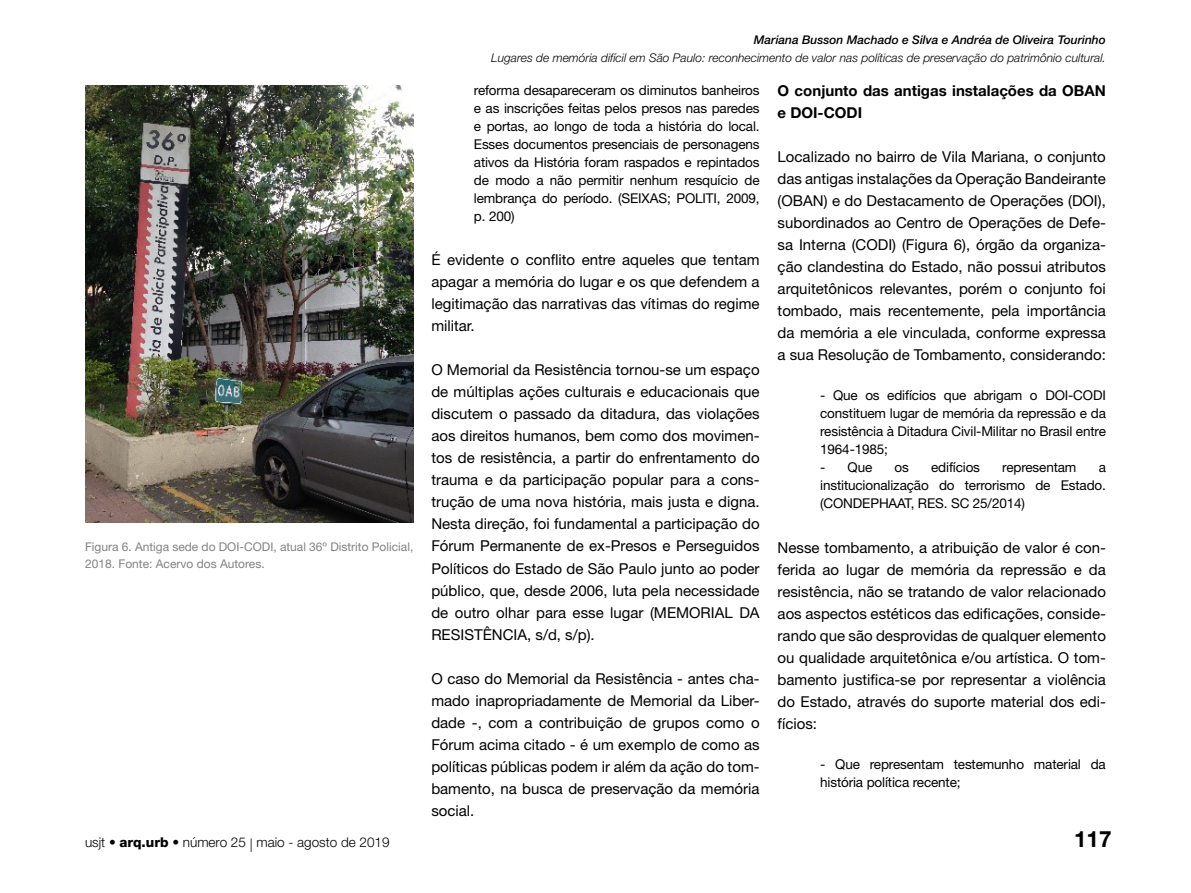
<style>
.page{position:relative;width:1191px;height:893px;background:#fff}
.page>*{position:absolute;margin:0;border:0;box-sizing:border-box;transform-origin:0 0}
.t1{font:700 22.5px "Helvetica Neue LT Std";color:#000}
.t2{font:15px/22px "Helvetica Neue LT Std";color:#000;text-align:justify}
.t3{font:700 15px/22px "Helvetica Neue LT Std";color:#000}
.t4{font:13.5px/18px "Helvetica Neue LT Std";letter-spacing:-.01em;color:#000;text-align:justify}
.t5{font:300 13.5px "Helvetica Neue LT Std";color:#000}
.t6{font:italic 300 12px "Helvetica Neue LT Std";color:#000}
.t7{font:12px/16.5px "Helvetica Neue LT Std";color:#808285}
.t8{font:italic 500 12px "Helvetica Neue LT Std";color:#000}
.s1{font-weight:800}
</style>
<div class="page">
<img style="left:85px;top:85px;width:328px;height:438px">
<p class="t7" style="left:85px;top:539px;width:330px">Figura 6. Antiga sede do DOI-CODI, atual 36º Distrito Policial,<br>2018. Fonte: Acervo dos Autores.</p>
<p class="t8" style="left:754px;top:33px;width:353px">Mariana Busson Machado e Silva e Andréa de Oliveira Tourinho</p>
<p class="t6" style="left:491px;top:51px;width:616px">Lugares de memória difícil em São Paulo: reconhecimento de valor nas políticas de preservação do patrimônio cultural.</p>
<p class="t4" style="left:474px;top:81px;width:287px">reforma desapareceram os diminutos banheiros e as inscrições feitas pelos presos nas paredes e portas, ao longo de toda a história do local.<br>Esses documentos presenciais de personagens ativos da História foram raspados e repintados de modo a não permitir nenhum resquício de lembrança do período. (SEIXAS; POLITI, 2009, p. 200)</p>
<p class="t2" style="left:431px;top:248px;width:330px">É evidente o conflito entre aqueles que tentam apagar a memória do lugar e os que defendem a legitimação das narrativas das vítimas do regime militar.</p>
<p class="t2" style="left:431px;top:358px;width:330px">O Memorial da Resistência tornou-se um espaço de múltiplas ações culturais e educacionais que discutem o passado da ditadura, das violações aos direitos humanos, bem como dos movimen&shy;tos de resistência, a partir do enfrentamento do trauma e da participação popular para a cons&shy;trução de uma nova história, mais justa e digna.<br>Nesta direção, foi fundamental a participação do Fórum Permanente de ex-Presos e Perseguidos Políticos do Estado de São Paulo junto ao poder público, que, desde 2006, luta pela necessidade de outro olhar para esse lugar (MEMORIAL DA RESISTÊNCIA, s/d, s/p).</p>
<p class="t2" style="left:431px;top:667px;width:330px">O caso do Memorial da Resistência - antes cha&shy;mado inapropriadamente de Memorial da Liber&shy;dade -, com a contribuição de grupos como o Fórum acima citado - é um exemplo de como as políticas públicas podem ir além da ação do tom&shy;bamento, na busca de preservação da memória social.</p>
<p class="t3" style="left:777px;top:79px;width:330px">O conjunto das antigas instalações da OBAN e DOI-CODI</p>
<p class="t2" style="left:777px;top:145px;width:330px">Localizado no bairro de Vila Mariana, o conjunto das antigas instalações da Operação Bandeirante (OBAN) e do Destacamento de Operações (DOI), subordinados ao Centro de Operações de Defe&shy;sa Interna (CODI) (Figura 6), órgão da organiza&shy;ção clandestina do Estado, não possui atributos arquitetônicos relevantes, porém o conjunto foi tombado, mais recentemente, pela importância da memória a ele vinculada, conforme expressa a sua Resolução de Tombamento, considerando:</p>
<p class="t4" style="left:820px;top:386px;width:287px">- Que os edifícios que abrigam o DOI-CODI constituem lugar de memória da repressão e da resistência à Ditadura Civil-Militar no Brasil entre 1964-1985;</p>
<p class="t4" style="left:820px;top:458px;width:54px">- Que</p>
<p class="t4" style="left:894px;top:458px;width:16px">os</p>
<p class="t4" style="left:931px;top:458px;width:50px">edifícios</p>
<p class="t4" style="left:1002px;top:458px;width:76px">representam</p>
<p class="t4" style="left:820px;top:458px;width:287px;text-indent:278px">a institucionalização do terrorismo de Estado. (CONDEPHAAT, RES. SC 25/2014)</p>
<p class="t2" style="left:777px;top:536px;width:330px">Nesse tombamento, a atribuição de valor é con&shy;ferida ao lugar de memória da repressão e da resistência, não se tratando de valor relacionado aos aspectos estéticos das edificações, conside&shy;rando que são desprovidas de qualquer elemento ou qualidade arquitetônica e/ou artística. O tom&shy;bamento justifica-se por representar a violência do Estado, através do suporte material dos edi&shy;fícios:</p>
<p class="t4" style="left:820px;top:755px;width:287px">- Que representam testemunho material da história política recente;</p>
<p class="t5" style="left:85px;top:834px;width:306px">usjt • <span class="s1">arq.urb</span> • número 25 | maio - agosto de 2019</p>
<h1 class="t1" style="left:1074px;top:825px;width:39px">117</h1>
</div>
